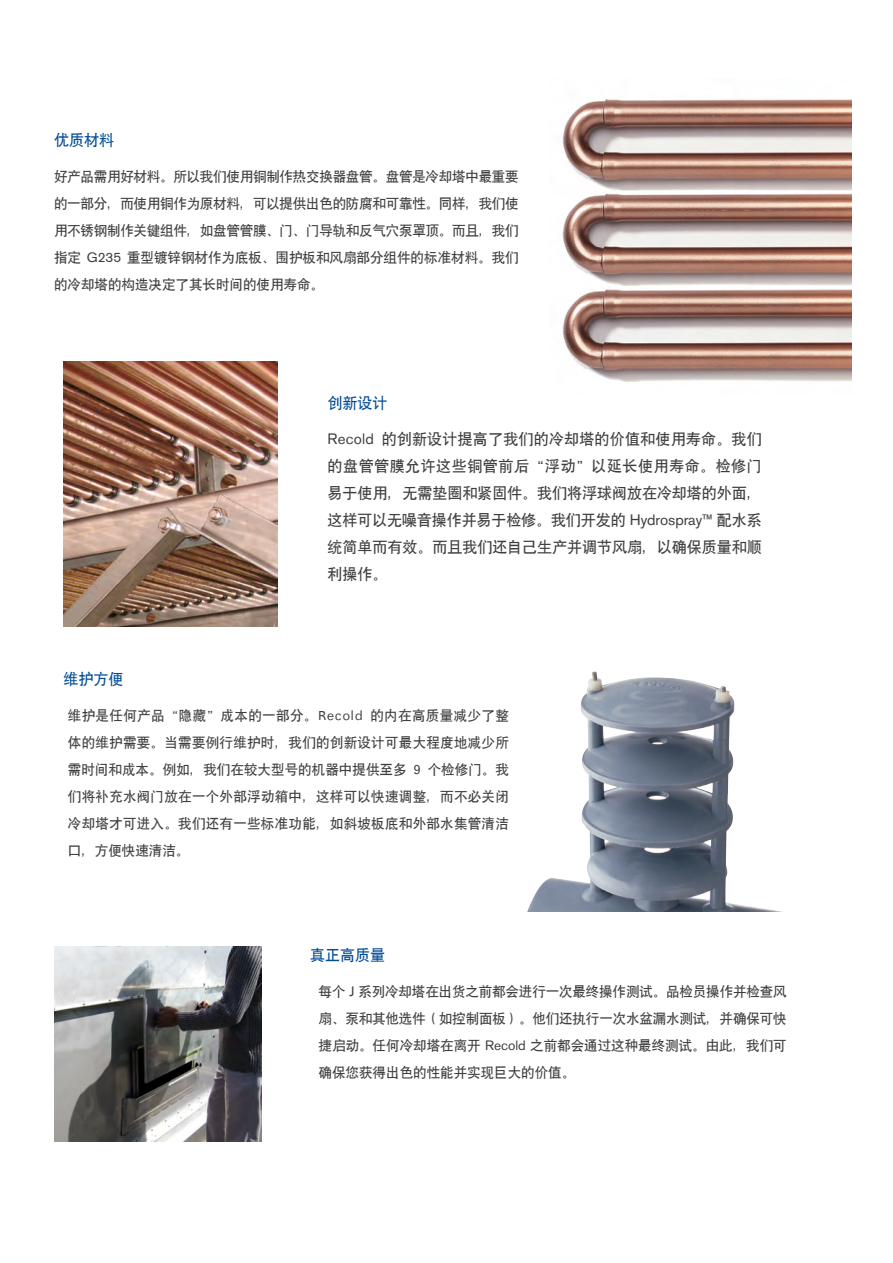
<style>
.page{position:relative;width:893px;height:1263px;background:#fff}
.page>*{position:absolute;margin:0;border:0;box-sizing:border-box;transform-origin:0 0}
.Marley_Body{font:15px/27px "SIL Hei Med Jian";color:#3e3e3f;text-align:justify}
.Headline{font:15px "SIL Hei Med Jian";color:#004c97}
.Marley_Body-2{font:13.5px/27px "SIL Hei Med Jian";color:#3e3e3f;text-align:justify}
.s1{font-family:"Akzidenz Grotesk BE"}
</style>
<div class="page">
<img style="left:527px;top:671px;width:256px;height:241px">
<img style="left:562px;top:99px;width:290px;height:283px">
<img style="left:64px;top:361px;width:213px;height:265px">
<img style="left:54px;top:946px;width:207px;height:195px">
<p class="Headline" style="left:54px;top:130px;width:61px">优质材料</p>
<p class="Marley_Body-2" style="left:54px;top:162px;width:466px">好产品需用好材料。所以我们使用铜制作热交换器盘管。盘管是冷却塔中最重要的一部分，而使用铜作为原材料，可以提供出色的防腐和可靠性。同样，我们使用不锈钢制作关键组件，如盘管管膜、门、门导轨和反气穴泵罩顶。而且，我们指定 <span class="s1">G235</span> 重型镀锌钢材作为底板、围护板和风扇部分组件的标准材料。我们的冷却塔的构造决定了其长时间的使用寿命。</p>
<p class="Headline" style="left:328px;top:393px;width:61px">创新设计</p>
<p class="Marley_Body" style="left:328px;top:424px;width:436px"><span class="s1">Recold</span> 的创新设计提高了我们的冷却塔的价值和使用寿命。我们的盘管管膜允许这些铜管前后“浮动”以延长使用寿命。检修门易于使用，无需垫圈和紧固件。我们将浮球阀放在冷却塔的外面，这样可以无噪音操作并易于检修。我们开发的 <span class="s1">Hydrospray™</span> 配水系统简单而有效。而且我们还自己生产并调节风扇，以确保质量和顺利操作。</p>
<p class="Headline" style="left:64px;top:669px;width:61px">维护方便</p>
<p class="Marley_Body-2" style="left:68px;top:701px;width:443px">维护是任何产品“隐藏”成本的一部分。Recold 的内在高质量减少了整体的维护需要。当需要例行维护时，我们的创新设计可最大程度地减少所需时间和成本。例如，我们在较大型号的机器中提供至多 9 个检修门。我们将补充水阀门放在一个外部浮动箱中，这样可以快速调整，而不必关闭冷却塔才可进入。我们还有一些标准功能，如斜坡板底和外部水集管清洁口，方便快速清洁。</p>
<p class="Headline" style="left:310px;top:945px;width:77px">真正高质量</p>
<p class="Marley_Body-2" style="left:319px;top:976px;width:470px">每个 <span class="s1">J</span> 系列冷却塔在出货之前都会进行一次最终操作测试。品检员操作并检查风扇、泵和其他选件（如控制面板）。他们还执行一次水盆漏水测试，并确保可快捷启动。任何冷却塔在离开 <span class="s1">Recold</span> 之前都会通过这种最终测试。由此，我们可确保您获得出色的性能并实现巨大的价值。</p>
</div>
